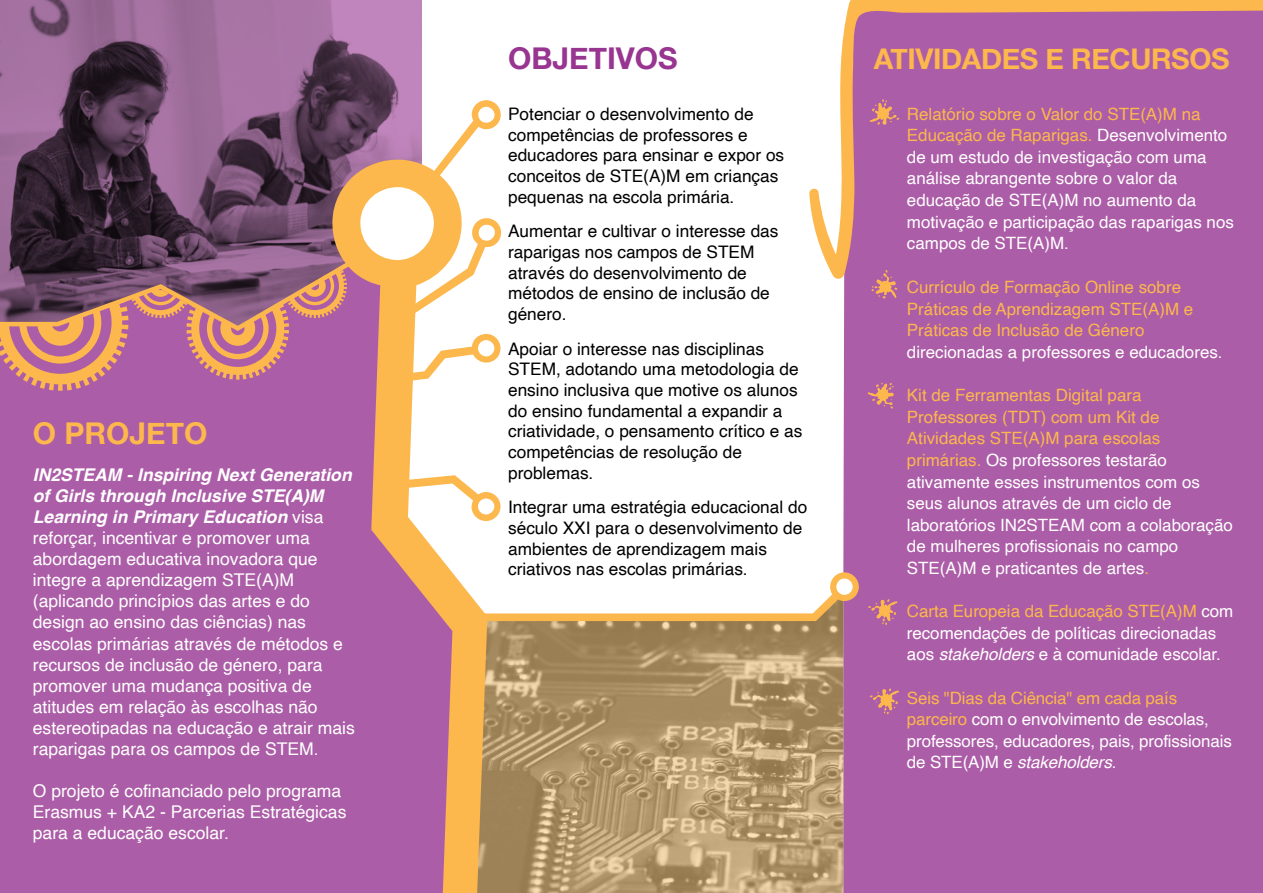
<style>
.page{position:relative;width:1263px;height:893px;background:#fff}
.page>*{position:absolute;margin:0;border:0;box-sizing:border-box;transform-origin:0 0}
.t1{font:700 30px "Helvetica Neue";color:#983591}
.t2{font:700 30px "Helvetica Neue";color:#fcb74d}
.t3{font:700 28.5px "Helvetica Neue";letter-spacing:-.015em;color:#fcb74d}
.t4{font:17.55px/21px "Helvetica";color:#fff}
.t5{font:17.25px/20.7px "Helvetica";color:#000}
.t6{font:16.95px/21.6px "Helvetica";color:#fff}
.t7{font:16.95px/21.6px "Helvetica";color:#fcb74d}
.s1{font-weight:700;font-style:italic}
.s2{color:#fcb74d}
.s3{color:#fcb74c}
.s4{font-style:italic}
</style>
<div class="page">
<div style="left:0;top:391px;width:331px;height:502px;background:#ac5da7"></div>
<div style="left:843px;top:281px;width:420px;height:612px;background:#ac5da7"></div>
<svg style="left:487px;top:334px;width:14px;height:29px"></svg>
<svg style="left:487px;top:492px;width:14px;height:29px"></svg>
<svg style="left:444px;top:100px;width:57px;height:58px"></svg>
<svg style="left:830px;top:572px;width:29px;height:49px"></svg>
<svg style="left:487px;top:594px;width:356px;height:299px;background:#b79c73"></svg>
<svg style="left:809px;top:0;width:454px;height:281px;background:#b76da6"></svg>
<svg style="left:870px;top:99px;width:31px;height:26px"></svg>
<svg style="left:867px;top:382px;width:27px;height:28px"></svg>
<svg style="left:867px;top:599px;width:30px;height:27px"></svg>
<svg style="left:871px;top:268px;width:27px;height:31px"></svg>
<svg style="left:868px;top:688px;width:31px;height:27px"></svg>
<svg style="left:0;top:0;width:422px;height:254px;background:#765173"></svg>
<svg style="left:0;top:254px;width:331px;height:137px;background:#a4687b"></svg>
<svg style="left:331px;top:158px;width:156px;height:735px"></svg>
<svg style="left:405px;top:216px;width:97px;height:103px"></svg>
<h1 class="t2" style="left:33px;top:409px;width:176px">O PROJETO</h1>
<p class="t4" style="left:33px;top:465px;width:323px"><span class="s1">IN2STEAM - Inspiring Next Generation of Girls through Inclusive STE(A)M Learning in Primary Education</span> visa reforçar, incentivar e promover uma abordagem educativa inovadora que integre a aprendizagem STE(A)M (aplicando princípios das artes e do design ao ensino das ciências) nas escolas primárias através de métodos e recursos de inclusão de género, para promover uma mudança positiva de atitudes em relação às escolhas não estereotipadas na educação e atrair mais raparigas para os campos de STEM.</p>
<p class="t4" style="left:33px;top:781px;width:315px">O projeto é cofinanciado pelo programa<br>Erasmus + KA2 - Parcerias Estratégicas para a educação escolar.</p>
<h1 class="t1" style="left:508px;top:35px;width:171px">OBJETIVOS</h1>
<p class="t5" style="left:508px;top:104px;width:278px">Potenciar o desenvolvimento de competências de professores e educadores para ensinar e expor os conceitos de STE(A)M em crianças pequenas na escola primária.</p>
<p class="t5" style="left:508px;top:221px;width:272px">Aumentar e cultivar o interesse das raparigas nos campos de STEM através do desenvolvimento de métodos de ensino de inclusão de género.</p>
<p class="t5" style="left:508px;top:339px;width:296px">Apoiar o interesse nas disciplinas<br>STEM, adotando uma metodologia de ensino inclusiva que motive os alunos do ensino fundamental a expandir a criatividade, o pensamento crítico e as competências de resolução de problemas.</p>
<p class="t5" style="left:508px;top:497px;width:301px">Integrar uma estratégia educacional do século XXI para o desenvolvimento de ambientes de aprendizagem mais criativos nas escolas primárias.</p>
<h2 class="t3" style="left:874px;top:36px;width:357px">ATIVIDADES E RECURSOS</h2>
<p class="t6" style="left:907px;top:103px;width:328px"><span class="s2">Relatório sobre o Valor do STE(A)M na Educação de Raparigas.</span> Desenvolvimento de um estudo de investigação com uma análise abrangente sobre o valor da educação de STE(A)M no aumento da motivação e participação das raparigas nos campos de STE(A)M.</p>
<p class="t7" style="left:907px;top:277px;width:288px">Currículo de Formação Online sobre<br>Práticas de Aprendizagem STE(A)M e<br>Práticas de Inclusão de Género</p>
<p class="t6" style="left:907px;top:342px;width:317px">direcionadas a professores e educadores.</p>
<p class="t6" style="left:907px;top:385px;width:327px"><span class="s2">Kit de Ferramentas Digital para Professores (TDT) com um Kit de Atividades STE(A)M para escolas primárias.</span> Os professores testarão ativamente esses instrumentos com os seus alunos através de um ciclo de laboratórios IN2STEAM com a colaboração de mulheres profissionais no campo STE(A)M e praticantes de artes<span class="s2">.</span></p>
<p class="t6" style="left:907px;top:601px;width:328px"><span class="s3">Carta Europeia da Educação STE(A)M</span> com recomendações de políticas direcionadas aos <span class="s4">stakeholders</span> e à comunidade escolar.</p>
<p class="t6" style="left:907px;top:687px;width:326px"><span class="s3">Seis "Dias da Ciência" em cada país parceiro</span> com o envolvimento de escolas, professores, educadores, pais, profissionais de STE(A)M e <span class="s4">stakeholders</span>.</p>
</div>
